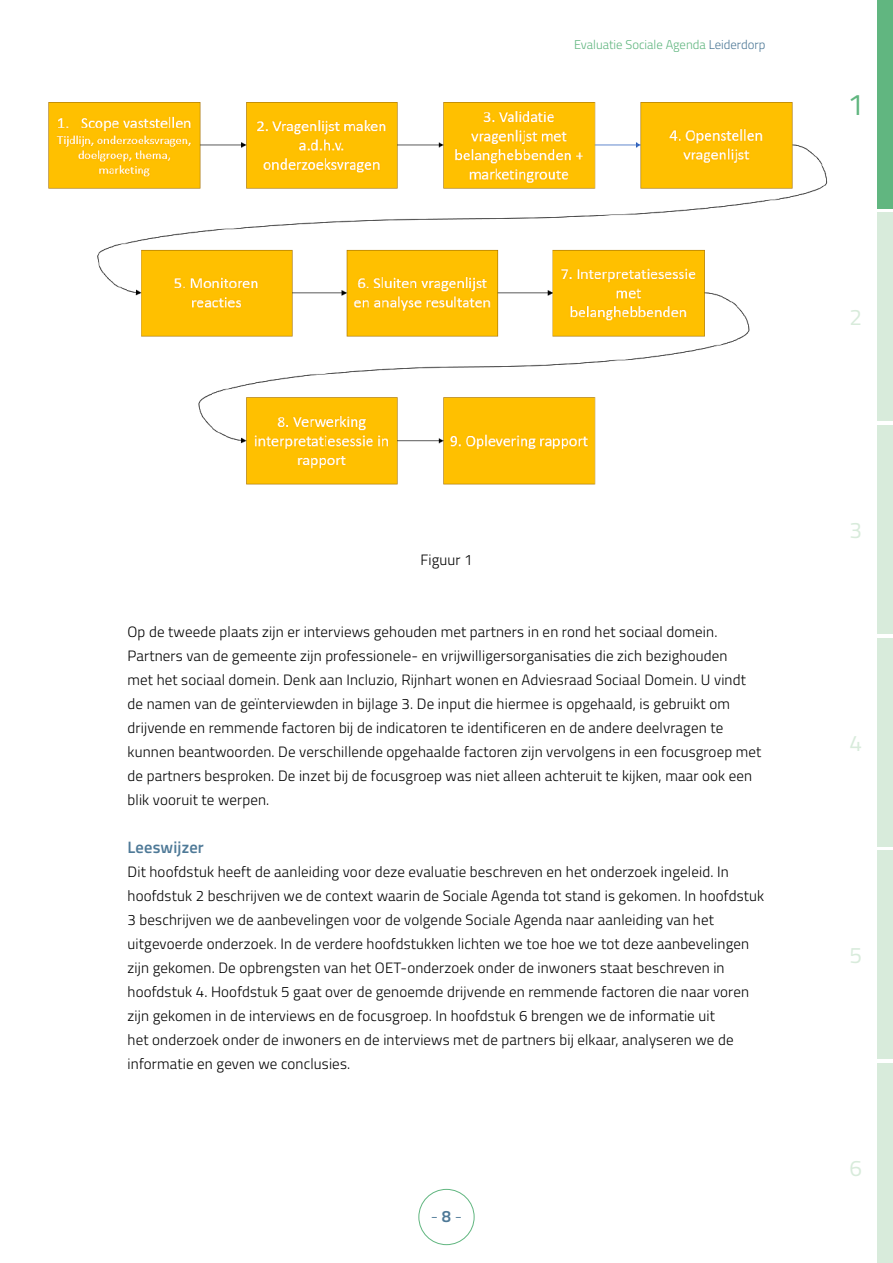
<style>
.page{position:relative;width:893px;height:1263px;background:#fff}
.page>*{position:absolute;margin:0;border:0;box-sizing:border-box;transform-origin:0 0}
.t1{font:30px "Titillium";color:#61b680}
.t2{font:22.5px "Titillium";color:#d8ebdb}
.t3{font:600 16.5px "Titillium";letter-spacing:.01em;color:#4e7997}
.t4{font:300 16.5px "Titillium";color:#4e7997}
.t5{font:300 15px/24px "Titillium";letter-spacing:.01em;color:#000}
.t6{font:300 12.75px "Titillium";color:#61b680}
.s1{color:#4e7997}
.s2{font-weight:600}
</style>
<div class="page">
<div style="left:877px;top:0;width:16px;height:208px;background:#61b680"></div>
<div style="left:877px;top:213px;width:16px;height:208px;background:#d8ebdb"></div>
<div style="left:877px;top:425px;width:16px;height:209px;background:#d8ebdb"></div>
<div style="left:877px;top:638px;width:16px;height:208px;background:#d8ebdb"></div>
<div style="left:877px;top:850px;width:16px;height:209px;background:#d8ebdb"></div>
<div style="left:877px;top:1063px;width:16px;height:200px;background:#d8ebdb"></div>
<div style="left:419px;top:1189px;width:55px;height:56px;border:1px solid #61b680;border-radius:50%"></div>
<img style="left:48px;top:102px;width:780px;height:383px">
<p class="t6" style="left:574px;top:35px;width:193px">Evaluatie Sociale Agenda <span class="s1">Leiderdorp</span></p>
<p class="t5" style="left:420px;top:547px;width:54px">Figuur 1</p>
<p class="t5" style="left:128px;top:619px;width:635px">Op de tweede plaats zijn er interviews gehouden met partners in en rond het sociaal domein.<br>Partners van de gemeente zijn professionele- en vrijwilligersorganisaties die zich bezighouden<br>met het sociaal domein. Denk aan Incluzio, Rijnhart wonen en Adviesraad Sociaal Domein. U vindt de namen van de geïnterviewden in bijlage 3. De input die hiermee is opgehaald, is gebruikt om drijvende en remmende factoren bij de indicatoren te identificeren en de andere deelvragen te kunnen beantwoorden. De verschillende opgehaalde factoren zijn vervolgens in een focusgroep met de partners besproken. De inzet bij de focusgroep was niet alleen achteruit te kijken, maar ook een blik vooruit te werpen.</p>
<p class="t3" style="left:128px;top:835px;width:78px">Leeswijzer</p>
<p class="t5" style="left:128px;top:859px;width:638px">Dit hoofdstuk heeft de aanleiding voor deze evaluatie beschreven en het onderzoek ingeleid. In hoofdstuk 2 beschrijven we de context waarin de Sociale Agenda tot stand is gekomen. In hoofdstuk 3 beschrijven we de aanbevelingen voor de volgende Sociale Agenda naar aanleiding van het uitgevoerde onderzoek. In de verdere hoofdstukken lichten we toe hoe we tot deze aanbevelingen zijn gekomen. De opbrengsten van het OET-onderzoek onder de inwoners staat beschreven in hoofdstuk 4. Hoofdstuk 5 gaat over de genoemde drijvende en remmende factoren die naar voren zijn gekomen in de interviews en de focusgroep. In hoofdstuk 6 brengen we de informatie uit<br>het onderzoek onder de inwoners en de interviews met de partners bij elkaar, analyseren we de informatie en geven we conclusies.</p>
<p class="t4" style="left:431px;top:1204px;width:33px">- <span class="s2">8</span> -</p>
<h1 class="t1" style="left:847px;top:83px;width:18px">1</h1>
<h2 class="t2" style="left:849px;top:301px;width:14px">2</h2>
<h2 class="t2" style="left:849px;top:513px;width:14px">3</h2>
<h2 class="t2" style="left:849px;top:726px;width:14px">4</h2>
<h2 class="t2" style="left:849px;top:939px;width:14px">5</h2>
<h2 class="t2" style="left:849px;top:1151px;width:14px">6</h2>
</div>
